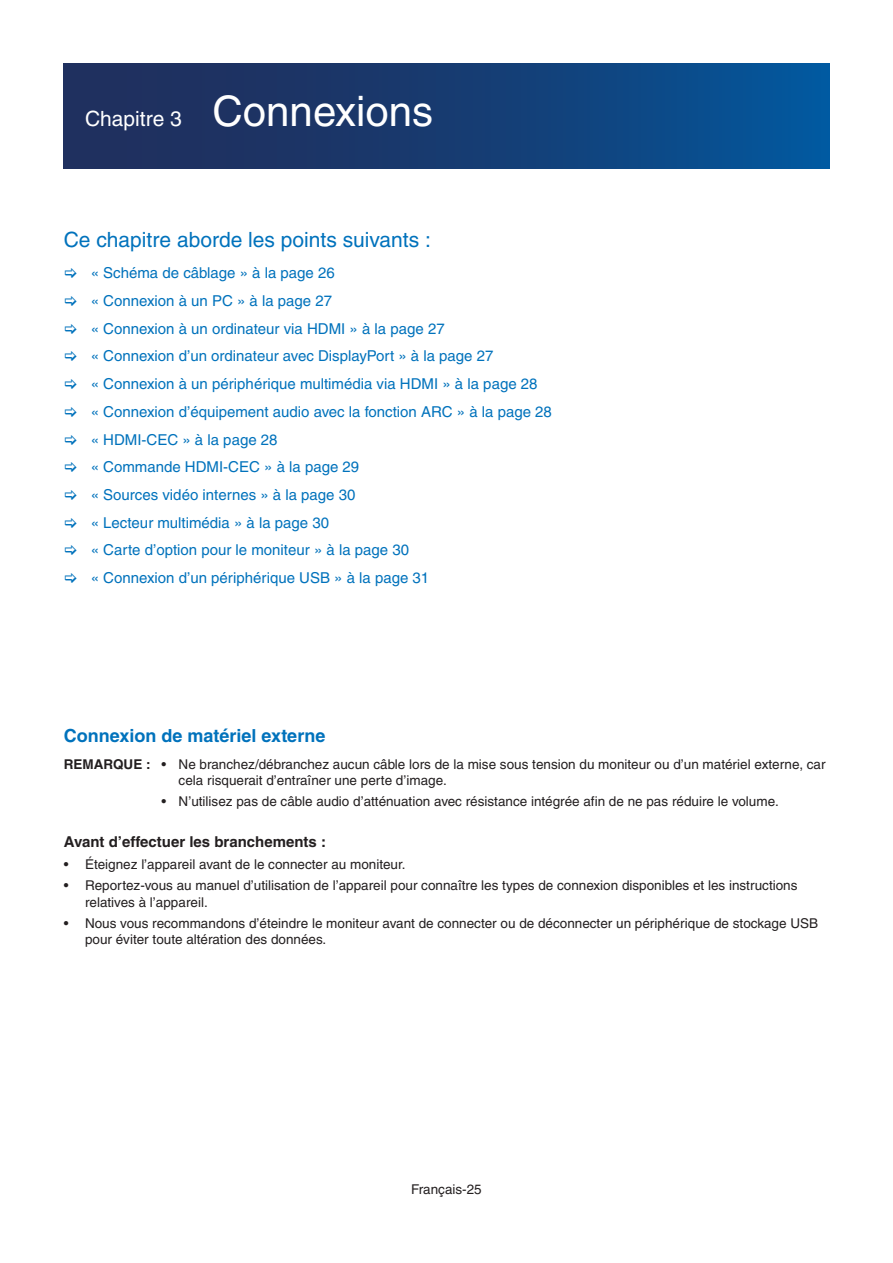
<style>
.page{position:relative;width:893px;height:1263px;background:#fff}
.page>*{position:absolute;margin:0;border:0;box-sizing:border-box;transform-origin:0 0}
.t1{font:42px "Helvetica";color:#fff}
.t2{font:21px "Helvetica";color:#0072bc}
.t3{font:700 18px "Helvetica";color:#0072bc}
.t4{font:15px/27.8px "Helvetica";color:#0072bc}
.t5{font:700 15px "Helvetica";color:#231f20}
.t6{font:13.5px/16.2px "Helvetica";color:#231f20}
.t7{font:700 13.5px "Helvetica";color:#231f20}
.s1{font-size:21px}
.s2{font-weight:700}
</style>
<div class="page">
<div style="left:64px;top:64px;width:765px;height:104px;background:linear-gradient(to right,#242954,#055497)"></div>
<h1 class="t1" style="left:85px;top:87px;width:350px"><span class="s1">Chapitre 3</span> Connexions</h1>
<h2 class="t2" style="left:64px;top:227px;width:369px">Ce chapitre aborde les points suivants :</h2>
<p class="t4" style="left:91px;top:259px;width:463px">« Schéma de câblage » à la page 26<br>« Connexion à un PC » à la page 27<br>« Connexion à un ordinateur via HDMI » à la page 27<br>« Connexion d’un ordinateur avec DisplayPort » à la page 27<br>« Connexion à un périphérique multimédia via HDMI » à la page 28<br>« Connexion d’équipement audio avec la fonction ARC » à la page 28 « HDMI-CEC » à la page 28<br>« Commande HDMI-CEC » à la page 29<br>« Sources vidéo internes » à la page 30<br>« Lecteur multimédia » à la page 30<br>« Carte d’option pour le moniteur » à la page 30<br>« Connexion d’un périphérique USB » à la page 31</p>
<h3 class="t3" style="left:64px;top:725px;width:263px">Connexion de matériel externe</h3>
<p class="t7" style="left:64px;top:756px;width:11px">REMA</p>
<p class="t6" style="left:179px;top:756px;width:648px;text-indent:-65px"><span class="s2">RQUE :</span> • Ne branchez/débranchez aucun câble lors de la mise sous tension du moniteur ou d’un matériel externe, car cela risquerait d’entraîner une perte d’image.</p>
<p class="t6" style="left:162px;top:793px;width:619px">• N’utilisez pas de câble audio d’atténuation avec résistance intégrée afin de ne pas réduire le volume.</p>
<p class="t5" style="left:64px;top:832px;width:258px">Avant d’effectuer les branchements :</p>
<p class="t6" style="left:64px;top:856px;width:343px">• Éteignez l’appareil avant de le connecter au moniteur.</p>
<p class="t6" style="left:85px;top:877px;width:714px;text-indent:-21px">• Reportez-vous au manuel d’utilisation de l’appareil pour connaître les types de connexion disponibles et les instructions relatives à l’appareil.</p>
<p class="t6" style="left:85px;top:915px;width:735px;text-indent:-21px">• Nous vous recommandons d’éteindre le moniteur avant de connecter ou de déconnecter un périphérique de stockage USB pour éviter toute altération des données.</p>
<p class="t6" style="left:411px;top:1181px;width:72px">Français-25</p>
</div>
